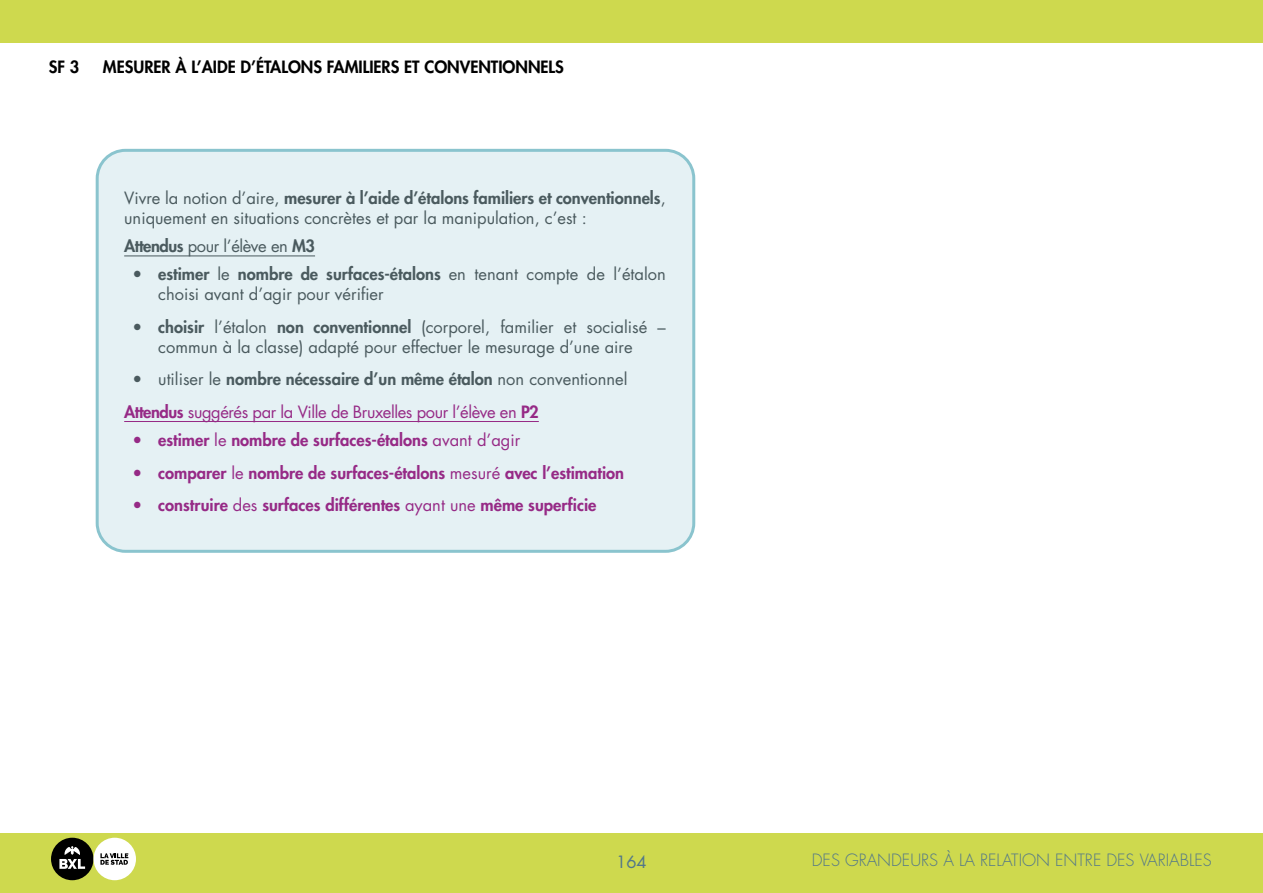
<style>
.page{position:relative;width:1263px;height:893px;background:#fff}
.page>*{position:absolute;margin:0;border:0;box-sizing:border-box;transform-origin:0 0}
.t1{font:16.5px/19.8px "Futura Std";color:#4a5a5e}
.t2{font:800 16.5px/32.5px "Futura Std";color:#962a86}
.t3{font:800 16.5px/28.3px "Futura Std";color:#4a5a5e}
.t4{font:16.5px "Futura Std";letter-spacing:-.025em;color:#962a86}
.t5{font:800 16.5px "Futura Std";color:#000}
.t6{font:300 16.5px "Futura Std";color:#51768a}
.t7{font:16.5px "Futura Std";color:#51768a}
.s1{font-weight:800}
.s2{font-weight:400}
</style>
<div class="page">
<div style="left:0;top:833px;width:1263px;height:60px;background:#ced94e"></div>
<div style="left:0;top:0;width:1263px;height:43px;background:#ced94e"></div>
<div style="left:51px;top:838px;width:43px;height:42px;background:#000;border-radius:50%"></div>
<svg style="left:59px;top:846px;width:26px;height:23px"></svg>
<div style="left:94px;top:838px;width:42px;height:42px;background:#fff;border-radius:50%"></div>
<svg style="left:100px;top:853px;width:28px;height:12px"></svg>
<div style="left:97px;top:150px;width:597px;height:401px;background:#e5f1f4;border-radius:28px"></div>
<hr style="left:124px;top:256px;width:191px;height:1px;background:#4a5a5e">
<hr style="left:124px;top:421px;width:415px;height:1px;background:#962a86">
<div style="left:96px;top:149px;width:599px;height:404px;border:3px solid #8ac4ce;border-radius:28px"></div>
<p class="t5" style="left:49px;top:57px;width:32px">SF 3</p>
<p class="t5" style="left:103px;top:57px;width:462px">MESURER À L’AIDE D’ÉTALONS FAMILIERS ET CONVENTIONNELS</p>
<p class="t1" style="left:124px;top:188px;width:543px">Vivre la notion d’aire, <span class="s1">mesurer à l’aide d’étalons familiers et conventionnels</span>, uniquement en situations concrètes et par la manipulation, c’est :</p>
<p class="t3" style="left:158px;top:232px;width:509px;text-indent:-34px">Attendus <span class="s2">pour l’élève en</span> M3<br>estimer <span class="s2">le</span> nombre de surfaces-étalons <span class="s2">en tenant compte de l’étalon</span></p>
<p class="t1" style="left:158px;top:278px;width:509px;line-height:32.5px">choisi avant d’agir pour vérifier<br><span class="s1">choisir</span> l’étalon <span class="s1">non conventionnel</span> (corporel, familier et socialisé –</p>
<p class="t1" style="left:158px;top:337px;width:476px">commun à la classe) adapté pour effectuer le mesurage d’une aire</p>
<p class="t3" style="left:158px;top:365px;width:471px"><span class="s2">utiliser le</span> nombre nécessaire d’un même étalon <span class="s2">non conventionnel</span></p>
<p class="t4" style="left:124px;top:401px;width:416px"><span class="s1">Attendus</span> suggérés par la Ville de Bruxelles pour l’élève en <span class="s1">P2</span></p>
<p class="t2" style="left:158px;top:424px;width:467px">estimer <span class="s2">le</span> nombre de surfaces-étalons <span class="s2">avant d’agir<br></span>comparer <span class="s2">le</span> nombre de surfaces-étalons <span class="s2">mesuré</span> avec l’estimation construire <span class="s2">des</span> surfaces différentes <span class="s2">ayant une</span> même superficie</p>
<p class="t7" style="left:616px;top:852px;width:32px">164</p>
<p class="t6" style="left:812px;top:850px;width:402px">DES GRANDEURS À LA RELATION ENTRE DES VARIABLES</p>
</div>
